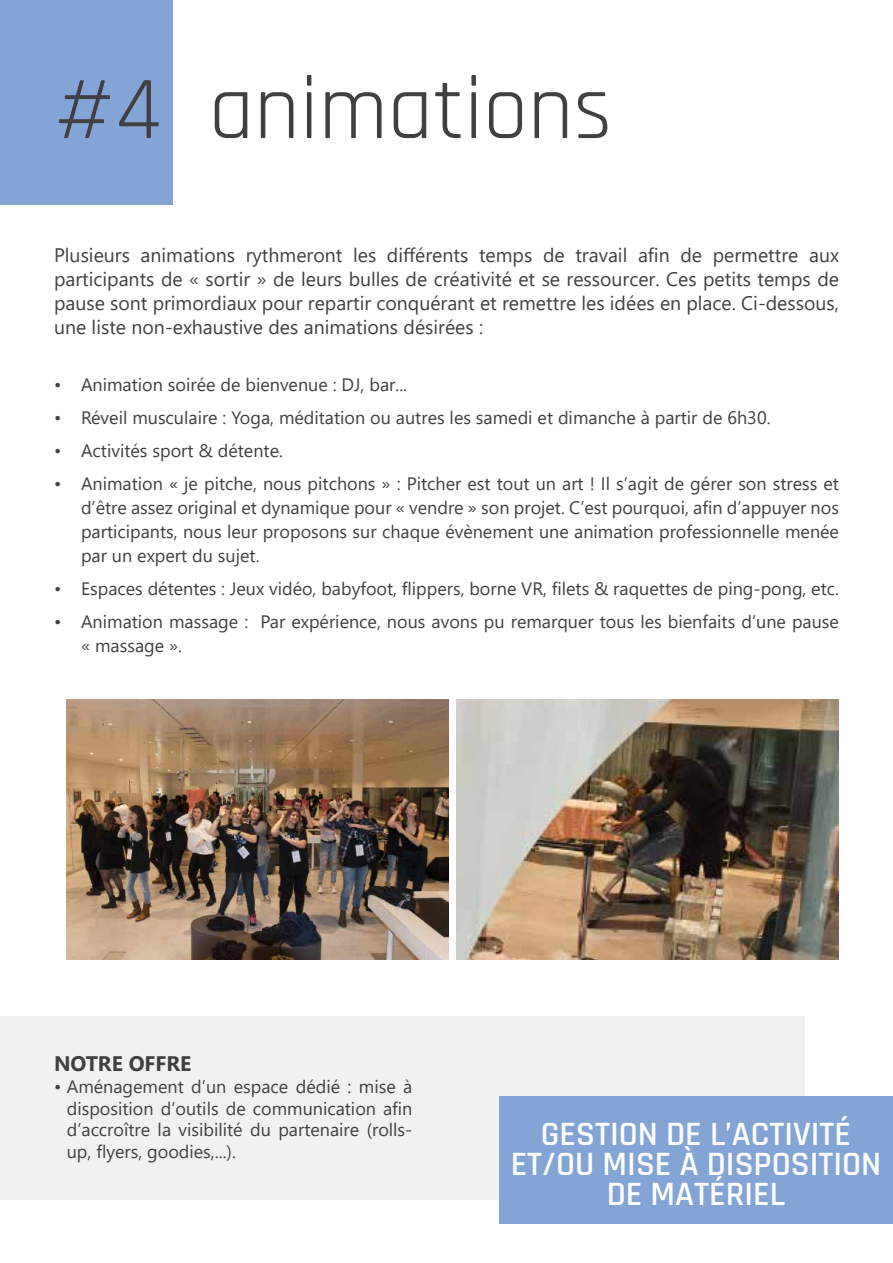
<style>
.page{position:relative;width:893px;height:1263px;background:#fff}
.page>*{position:absolute;margin:0;border:0;box-sizing:border-box;transform-origin:0 0}
.t1{font:90px "Rajdhani";color:#404042}
.t2{font:600 34.5px/30px "Rajdhani";color:#fff;text-align:center}
.t3{font:700 21px "Segoe UI";color:#404042}
.t4{font:19.5px/24px "Segoe UI";color:#404042;text-align:justify}
.t5{font:18px/24px "Segoe UI";color:#404042;text-align:justify}
</style>
<div class="page">
<img style="left:456px;top:699px;width:383px;height:260px">
<img style="left:66px;top:699px;width:383px;height:260px">
<div style="left:0;top:1016px;width:804px;height:184px;background:#f0f1f1"></div>
<div style="left:499px;top:1096px;width:394px;height:128px;background:#83a5d6"></div>
<div style="left:0;top:0;width:172px;height:204px;background:#83a5d6"></div>
<h1 class="t1" style="left:54px;top:58px;width:560px">#4 animations</h1>
<p class="t4" style="left:54px;top:241px;width:786px">Plusieurs animations rythmeront les différents temps de travail afin de permettre aux participants de « sortir » de leurs bulles de créativité et se ressourcer. Ces petits temps de pause sont primordiaux pour repartir conquérant et remettre les idées en place. Ci-dessous, une liste non-exhaustive des animations désirées :</p>
<p class="t5" style="left:54px;top:371px;width:355px">• Animation soirée de bienvenue : DJ, bar...</p>
<p class="t5" style="left:54px;top:404px;width:718px">• Réveil musculaire : Yoga, méditation ou autres les samedi et dimanche à partir de 6h30.</p>
<p class="t5" style="left:54px;top:437px;width:230px">• Activités sport &amp; détente.</p>
<p class="t5" style="left:81px;top:470px;width:759px;text-indent:-27px">• Animation « je pitche, nous pitchons » : Pitcher est tout un art ! Il s’agit de gérer son stress et d’être assez original et dynamique pour « vendre » son projet. C’est pourquoi, afin d’appuyer nos participants, nous leur proposons sur chaque évènement une animation professionnelle menée par un expert du sujet.</p>
<p class="t5" style="left:54px;top:575px;width:786px">• Espaces détentes : Jeux vidéo, babyfoot, flippers, borne VR, filets &amp; raquettes de ping-pong, etc.</p>
<p class="t5" style="left:81px;top:608px;width:759px;text-indent:-27px">• Animation massage : Par expérience, nous avons pu remarquer tous les bienfaits d’une pause « massage ».</p>
<p class="t3" style="left:54px;top:1044px;width:139px">NOTRE OFFRE</p>
<p class="t5" style="left:67px;top:1074px;width:347px;line-height:21.6px;text-indent:-13px">• Aménagement d’un espace dédié : mise à disposition d’outils de communication afin d’accroître la visibilité du partenaire (rolls&shy;up, flyers, goodies,...).</p>
<h2 class="t2" style="left:511px;top:1119px;width:372px">GESTION DE L’ACTIVITÉ<br>ET/OU MISE À DISPOSITION<br>DE MATÉRIEL</h2>
</div>
